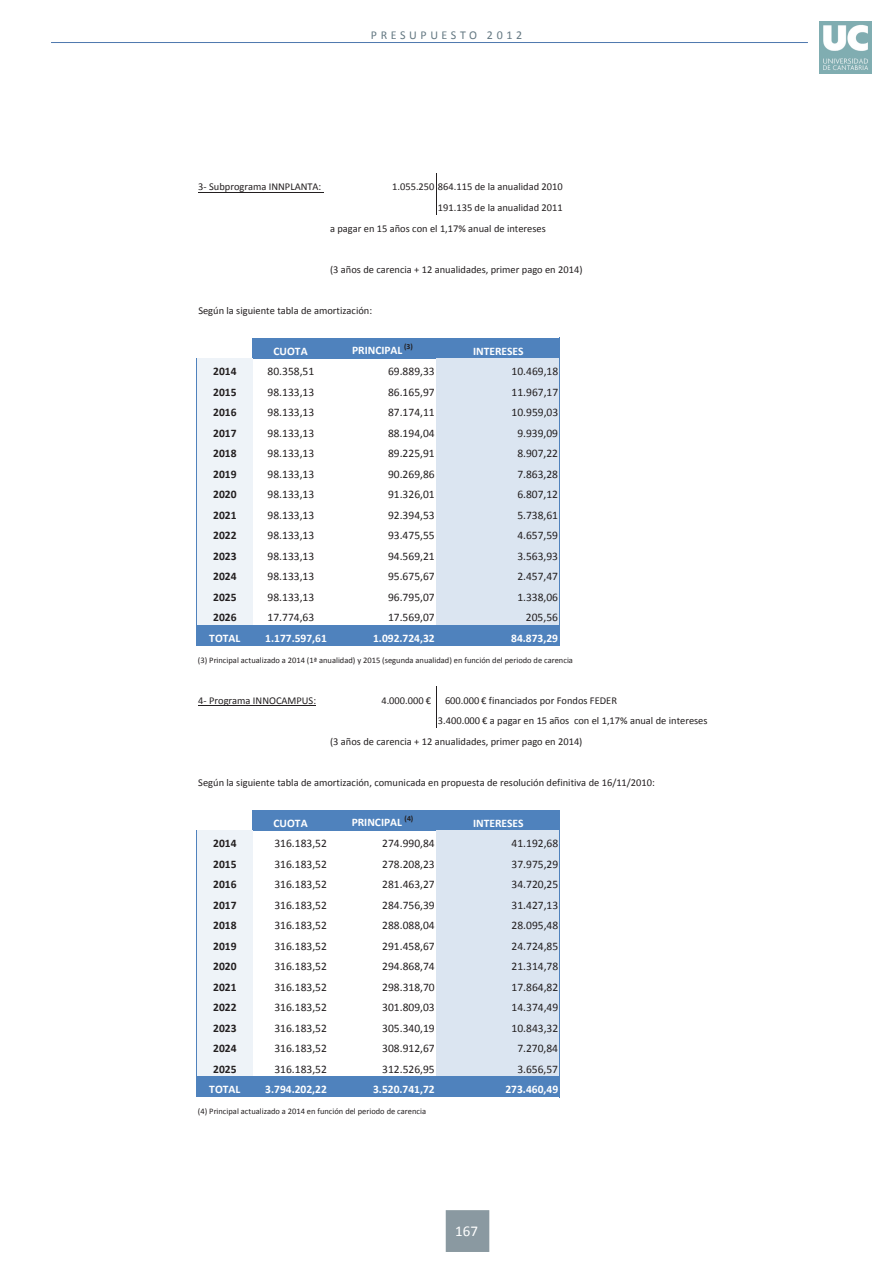
<style>
.page{position:relative;width:893px;height:1263px;background:#fff}
.page>*{position:absolute;margin:0;border:0;box-sizing:border-box;transform-origin:0 0}
.t1{font:15px "Calibri";color:#fff}
.t2{font:12px "Calibri";letter-spacing:.3em;color:#647882}
.t3{font:11.55px "Calibri";color:#231f20}
.t4{font:700 11.55px "Calibri";color:#fff}
.t5{font:700 11.55px "Calibri";color:#231f20}
.t6{font:10.5px "Calibri";color:#231f20}
.t7{font:8.4px "Calibri";color:#231f20}
.t8{font:700 7.8px "Calibri";color:#231f20}
</style>
<div class="page">
<img style="left:819px;top:21px;width:53px;height:53px">
<div style="left:446px;top:1210px;width:43px;height:42px;background:#8a99a1"></div>
<hr style="left:51px;top:42px;width:757px;height:1px;background:#4e78ae">
<div style="left:252px;top:338px;width:308px;height:20px;background:#4f82bd"></div>
<div style="left:196px;top:358px;width:56px;height:267px;background:#eef3f8"></div>
<div style="left:436px;top:358px;width:124px;height:267px;background:#dbe5f1"></div>
<div style="left:196px;top:625px;width:364px;height:21px;background:#4f82bd"></div>
<div style="left:252px;top:810px;width:308px;height:20px;background:#4f82bd"></div>
<div style="left:196px;top:830px;width:56px;height:247px;background:#eef3f8"></div>
<div style="left:436px;top:830px;width:124px;height:247px;background:#dbe5f1"></div>
<div style="left:196px;top:1076px;width:364px;height:21px;background:#4f82bd"></div>
<hr style="left:198px;top:192px;width:125px;height:1px;background:#231f20">
<hr style="left:198px;top:705px;width:118px;height:1px;background:#231f20">
<hr style="left:436px;top:174px;width:1px;height:41px;background:#231f20">
<hr style="left:559px;top:338px;width:1px;height:308px;background:#4f82bd">
<hr style="left:196px;top:358px;width:1px;height:267px;background:#4f82bd">
<hr style="left:436px;top:687px;width:1px;height:41px;background:#231f20">
<hr style="left:559px;top:810px;width:1px;height:287px;background:#4f82bd">
<hr style="left:196px;top:830px;width:1px;height:247px;background:#4f82bd">
<p class="t2" style="left:371px;top:27px;width:153px">PRESUPUESTO 2012</p>
<p class="t6" style="left:198px;top:180px;width:125px">3‐ Subprograma INNPLANTA:</p>
<p class="t6" style="left:392px;top:180px;width:172px">1.055.250 864.115 de la anualidad 2010</p>
<p class="t6" style="left:438px;top:201px;width:126px">191.135 de la anualidad 2011</p>
<p class="t6" style="left:330px;top:221px;width:217px">a pagar en 15 años con el 1,17% anual de intereses</p>
<p class="t6" style="left:330px;top:263px;width:254px">(3 años de carencia + 12 anualidades, primer pago en 2014)</p>
<p class="t6" style="left:198px;top:304px;width:175px">Según la siguiente tabla de amortización:</p>
<p class="t4" style="left:274px;top:344px;width:36px">CUOTA</p>
<p class="t4" style="left:352px;top:343px;width:52px">PRINCIPAL</p>
<p class="t8" style="left:404px;top:341px;width:10px">(3)</p>
<p class="t4" style="left:473px;top:344px;width:52px">INTERESES</p>
<p class="t5" style="left:213px;top:364px;width:25px">2014</p>
<p class="t3" style="left:268px;top:364px;width:48px">80.358,51</p>
<p class="t3" style="left:388px;top:364px;width:48px">69.889,33</p>
<p class="t3" style="left:512px;top:364px;width:48px">10.469,18</p>
<p class="t5" style="left:213px;top:385px;width:25px">2015</p>
<p class="t3" style="left:268px;top:385px;width:48px">98.133,13</p>
<p class="t3" style="left:388px;top:385px;width:48px">86.165,97</p>
<p class="t3" style="left:512px;top:385px;width:48px">11.967,17</p>
<p class="t5" style="left:213px;top:405px;width:25px">2016</p>
<p class="t3" style="left:268px;top:405px;width:48px">98.133,13</p>
<p class="t3" style="left:388px;top:405px;width:48px">87.174,11</p>
<p class="t3" style="left:512px;top:405px;width:48px">10.959,03</p>
<p class="t5" style="left:213px;top:426px;width:25px">2017</p>
<p class="t3" style="left:268px;top:426px;width:48px">98.133,13</p>
<p class="t3" style="left:388px;top:426px;width:48px">88.194,04</p>
<p class="t3" style="left:517px;top:426px;width:42px">9.939,09</p>
<p class="t5" style="left:213px;top:446px;width:25px">2018</p>
<p class="t3" style="left:268px;top:446px;width:48px">98.133,13</p>
<p class="t3" style="left:388px;top:446px;width:48px">89.225,91</p>
<p class="t3" style="left:517px;top:446px;width:42px">8.907,22</p>
<p class="t5" style="left:213px;top:467px;width:25px">2019</p>
<p class="t3" style="left:268px;top:467px;width:48px">98.133,13</p>
<p class="t3" style="left:388px;top:467px;width:48px">90.269,86</p>
<p class="t3" style="left:517px;top:467px;width:42px">7.863,28</p>
<p class="t5" style="left:213px;top:487px;width:25px">2020</p>
<p class="t3" style="left:268px;top:487px;width:48px">98.133,13</p>
<p class="t3" style="left:388px;top:487px;width:48px">91.326,01</p>
<p class="t3" style="left:517px;top:487px;width:42px">6.807,12</p>
<p class="t5" style="left:213px;top:508px;width:25px">2021</p>
<p class="t3" style="left:268px;top:508px;width:48px">98.133,13</p>
<p class="t3" style="left:388px;top:508px;width:48px">92.394,53</p>
<p class="t3" style="left:517px;top:508px;width:42px">5.738,61</p>
<p class="t5" style="left:213px;top:528px;width:25px">2022</p>
<p class="t3" style="left:268px;top:528px;width:48px">98.133,13</p>
<p class="t3" style="left:388px;top:528px;width:48px">93.475,55</p>
<p class="t3" style="left:517px;top:528px;width:42px">4.657,59</p>
<p class="t5" style="left:213px;top:549px;width:25px">2023</p>
<p class="t3" style="left:268px;top:549px;width:48px">98.133,13</p>
<p class="t3" style="left:388px;top:549px;width:48px">94.569,21</p>
<p class="t3" style="left:517px;top:549px;width:42px">3.563,93</p>
<p class="t5" style="left:213px;top:569px;width:25px">2024</p>
<p class="t3" style="left:268px;top:569px;width:48px">98.133,13</p>
<p class="t3" style="left:388px;top:569px;width:48px">95.675,67</p>
<p class="t3" style="left:517px;top:569px;width:42px">2.457,47</p>
<p class="t5" style="left:213px;top:590px;width:25px">2025</p>
<p class="t3" style="left:268px;top:590px;width:48px">98.133,13</p>
<p class="t3" style="left:388px;top:590px;width:48px">96.795,07</p>
<p class="t3" style="left:517px;top:590px;width:42px">1.338,06</p>
<p class="t5" style="left:213px;top:610px;width:25px">2026</p>
<p class="t3" style="left:268px;top:610px;width:48px">17.774,63</p>
<p class="t3" style="left:388px;top:610px;width:48px">17.569,07</p>
<p class="t3" style="left:526px;top:610px;width:34px">205,56</p>
<p class="t4" style="left:209px;top:631px;width:33px">TOTAL</p>
<p class="t4" style="left:265px;top:631px;width:63px">1.177.597,61</p>
<p class="t4" style="left:373px;top:631px;width:63px">1.092.724,32</p>
<p class="t4" style="left:511px;top:631px;width:48px">84.873,29</p>
<p class="t7" style="left:198px;top:654px;width:377px">(3) Principal actualizado a 2014 (1ª anualidad) y 2015 (segunda anualidad) en función del periodo de carencia</p>
<p class="t6" style="left:198px;top:693px;width:119px">4‐ Programa INNOCAMPUS:</p>
<p class="t6" style="left:381px;top:693px;width:51px">4.000.000 €</p>
<p class="t6" style="left:445px;top:693px;width:174px">600.000 € financiados por Fondos FEDER</p>
<p class="t6" style="left:438px;top:714px;width:271px">3.400.000 € a pagar en 15 años con el 1,17% anual de intereses</p>
<p class="t6" style="left:330px;top:734px;width:254px">(3 años de carencia + 12 anualidades, primer pago en 2014)</p>
<p class="t6" style="left:198px;top:776px;width:458px">Según la siguiente tabla de amortización, comunicada en propuesta de resolución definitiva de 16/11/2010:</p>
<p class="t4" style="left:274px;top:816px;width:36px">CUOTA</p>
<p class="t4" style="left:352px;top:815px;width:52px">PRINCIPAL</p>
<p class="t8" style="left:405px;top:813px;width:10px">(4)</p>
<p class="t4" style="left:473px;top:816px;width:52px">INTERESES</p>
<p class="t5" style="left:213px;top:836px;width:25px">2014</p>
<p class="t3" style="left:274px;top:836px;width:54px">316.183,52</p>
<p class="t3" style="left:382px;top:836px;width:54px">274.990,84</p>
<p class="t3" style="left:512px;top:836px;width:48px">41.192,68</p>
<p class="t5" style="left:213px;top:857px;width:25px">2015</p>
<p class="t3" style="left:274px;top:857px;width:54px">316.183,52</p>
<p class="t3" style="left:382px;top:857px;width:54px">278.208,23</p>
<p class="t3" style="left:512px;top:857px;width:48px">37.975,29</p>
<p class="t5" style="left:213px;top:877px;width:25px">2016</p>
<p class="t3" style="left:274px;top:877px;width:54px">316.183,52</p>
<p class="t3" style="left:382px;top:877px;width:54px">281.463,27</p>
<p class="t3" style="left:512px;top:877px;width:48px">34.720,25</p>
<p class="t5" style="left:213px;top:898px;width:25px">2017</p>
<p class="t3" style="left:274px;top:898px;width:54px">316.183,52</p>
<p class="t3" style="left:382px;top:898px;width:54px">284.756,39</p>
<p class="t3" style="left:512px;top:898px;width:48px">31.427,13</p>
<p class="t5" style="left:213px;top:918px;width:25px">2018</p>
<p class="t3" style="left:274px;top:918px;width:54px">316.183,52</p>
<p class="t3" style="left:382px;top:918px;width:54px">288.088,04</p>
<p class="t3" style="left:512px;top:918px;width:48px">28.095,48</p>
<p class="t5" style="left:213px;top:939px;width:25px">2019</p>
<p class="t3" style="left:274px;top:939px;width:54px">316.183,52</p>
<p class="t3" style="left:382px;top:939px;width:54px">291.458,67</p>
<p class="t3" style="left:512px;top:939px;width:48px">24.724,85</p>
<p class="t5" style="left:213px;top:959px;width:25px">2020</p>
<p class="t3" style="left:274px;top:959px;width:54px">316.183,52</p>
<p class="t3" style="left:382px;top:959px;width:54px">294.868,74</p>
<p class="t3" style="left:512px;top:959px;width:48px">21.314,78</p>
<p class="t5" style="left:213px;top:980px;width:25px">2021</p>
<p class="t3" style="left:274px;top:980px;width:54px">316.183,52</p>
<p class="t3" style="left:382px;top:980px;width:54px">298.318,70</p>
<p class="t3" style="left:512px;top:980px;width:48px">17.864,82</p>
<p class="t5" style="left:213px;top:1000px;width:25px">2022</p>
<p class="t3" style="left:274px;top:1000px;width:54px">316.183,52</p>
<p class="t3" style="left:382px;top:1000px;width:54px">301.809,03</p>
<p class="t3" style="left:512px;top:1000px;width:48px">14.374,49</p>
<p class="t5" style="left:213px;top:1021px;width:25px">2023</p>
<p class="t3" style="left:274px;top:1021px;width:54px">316.183,52</p>
<p class="t3" style="left:382px;top:1021px;width:54px">305.340,19</p>
<p class="t3" style="left:512px;top:1021px;width:48px">10.843,32</p>
<p class="t5" style="left:213px;top:1041px;width:25px">2024</p>
<p class="t3" style="left:274px;top:1041px;width:54px">316.183,52</p>
<p class="t3" style="left:382px;top:1041px;width:54px">308.912,67</p>
<p class="t3" style="left:517px;top:1041px;width:42px">7.270,84</p>
<p class="t5" style="left:213px;top:1062px;width:25px">2025</p>
<p class="t3" style="left:274px;top:1062px;width:54px">316.183,52</p>
<p class="t3" style="left:382px;top:1062px;width:54px">312.526,95</p>
<p class="t3" style="left:517px;top:1062px;width:42px">3.656,57</p>
<p class="t4" style="left:209px;top:1082px;width:33px">TOTAL</p>
<p class="t4" style="left:265px;top:1082px;width:63px">3.794.202,22</p>
<p class="t4" style="left:373px;top:1082px;width:63px">3.520.741,72</p>
<p class="t4" style="left:505px;top:1082px;width:54px">273.460,49</p>
<p class="t7" style="left:198px;top:1106px;width:230px">(4) Principal actualizado a 2014 en función del periodo de carencia</p>
<p class="t1" style="left:455px;top:1221px;width:24px">167</p>
</div>
